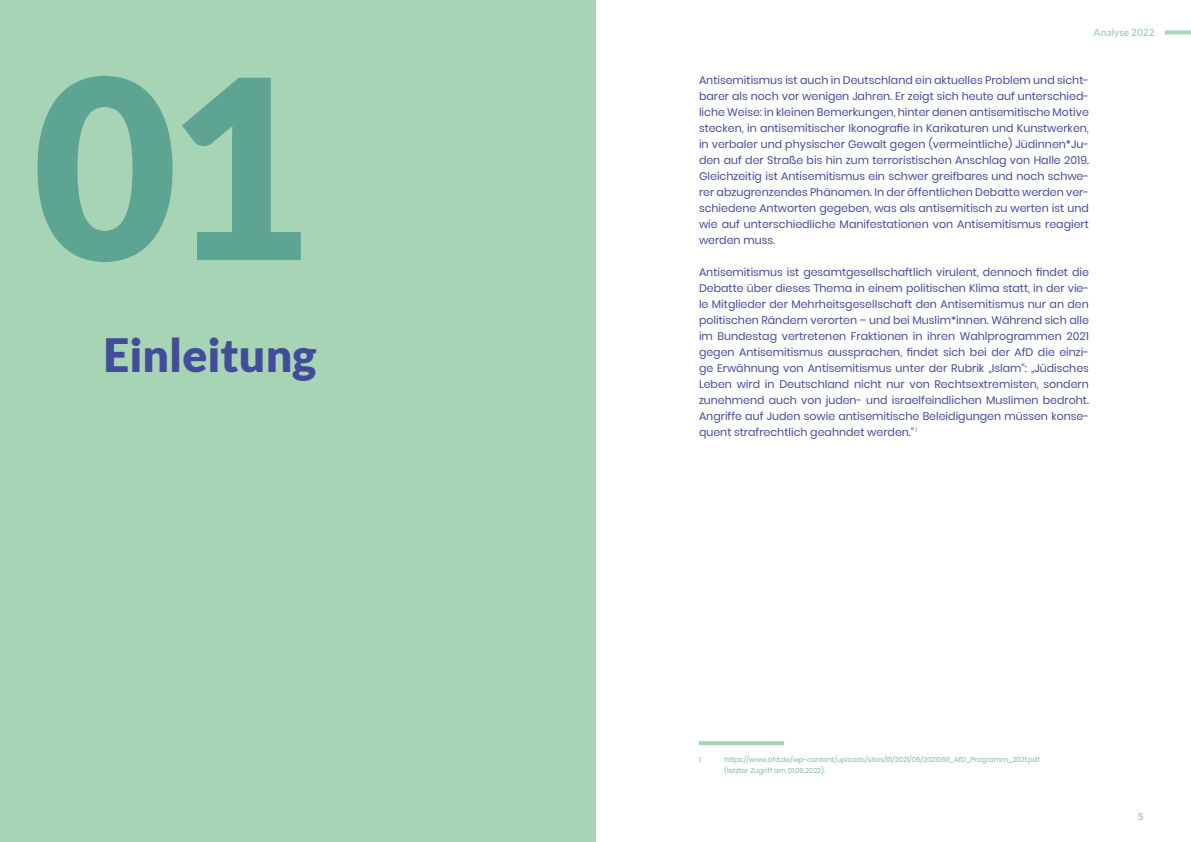
<style>
.page{position:relative;width:1191px;height:842px;background:#fff}
.page>*{position:absolute;margin:0;border:0;box-sizing:border-box;transform-origin:0 0}
.t1{font:900 250px "Lato";color:#5ea493}
.t2{font:900 46px "Lato";color:#434b9b}
.t3{font:11px/16px "Poppins";color:#434b9b;text-align:justify}
.t4{font:700 10px "Lato";color:#a7d4b4}
.t5{font:700 10px "Noto Sans";color:#a7d4b4}
.t6{font:7px/11px "Poppins";color:#82b6a7}
</style>
<div class="page">
<svg style="left:1164px;top:30px;width:27px;height:4px"></svg>
<div style="left:0;top:0;width:595px;height:842px;background:#a7d4b4"></div>
<svg style="left:699px;top:741px;width:85px;height:4px"></svg>
<p class="t4" style="left:1093px;top:26px;width:62px">Analyse 2022</p>
<h1 class="t1" style="left:32px;top:22px;width:279px">01</h1>
<p class="t3" style="left:699px;top:72px;width:391px">Antisemitismus ist auch in Deutschland ein aktuelles Problem und sicht&shy;barer als noch vor wenigen Jahren. Er zeigt sich heute auf unterschied&shy;liche Weise: in kleinen Bemerkungen, hinter denen antisemitische Motive stecken, in antisemitischer Ikonografie in Karikaturen und Kunstwerken, in verbaler und physischer Gewalt gegen (vermeintliche) Jüdinnen*Ju&shy;den auf der Straße bis hin zum terroristischen Anschlag von Halle 2019.<br>Gleichzeitig ist Antisemitismus ein schwer greifbares und noch schwe&shy;rer abzugrenzendes Phänomen. In der öffentlichen Debatte werden ver&shy;schiedene Antworten gegeben, was als antisemitisch zu werten ist und wie auf unterschiedliche Manifestationen von Antisemitismus reagiert werden muss.</p>
<p class="t3" style="left:699px;top:264px;width:391px">Antisemitismus ist gesamtgesellschaftlich virulent, dennoch findet die Debatte über dieses Thema in einem politischen Klima statt, in der vie&shy;le Mitglieder der Mehrheitsgesellschaft den Antisemitismus nur an den politischen Rändern verorten – und bei Muslim*innen. Während sich alle im Bundestag vertretenen Fraktionen in ihren Wahlprogrammen 2021 gegen Antisemitismus aussprachen, findet sich bei der AfD die einzi&shy;ge Erwähnung von Antisemitismus unter der Rubrik „Islam“: „Jüdisches Leben wird in Deutschland nicht nur von Rechtsextremisten, sondern zunehmend auch von juden- und israelfeindlichen Muslimen bedroht.<br>Angriffe auf Juden sowie antisemitische Beleidigungen müssen konse&shy;quent strafrechtlich geahndet werden.“ <sup>1</sup></p>
<h2 class="t2" style="left:103px;top:328px;width:214px">Einleitung</h2>
<p class="t6" style="left:699px;top:754px;width:4px">1</p>
<p class="t6" style="left:724px;top:754px;width:317px">https://www.afd.de/wp-content/uploads/sites/111/2021/06/20210611_AfD_Programm_2021.pdf (letzter Zugriff am 01.09.2022).</p>
<p class="t5" style="left:1138px;top:809px;width:7px">5</p>
</div>
